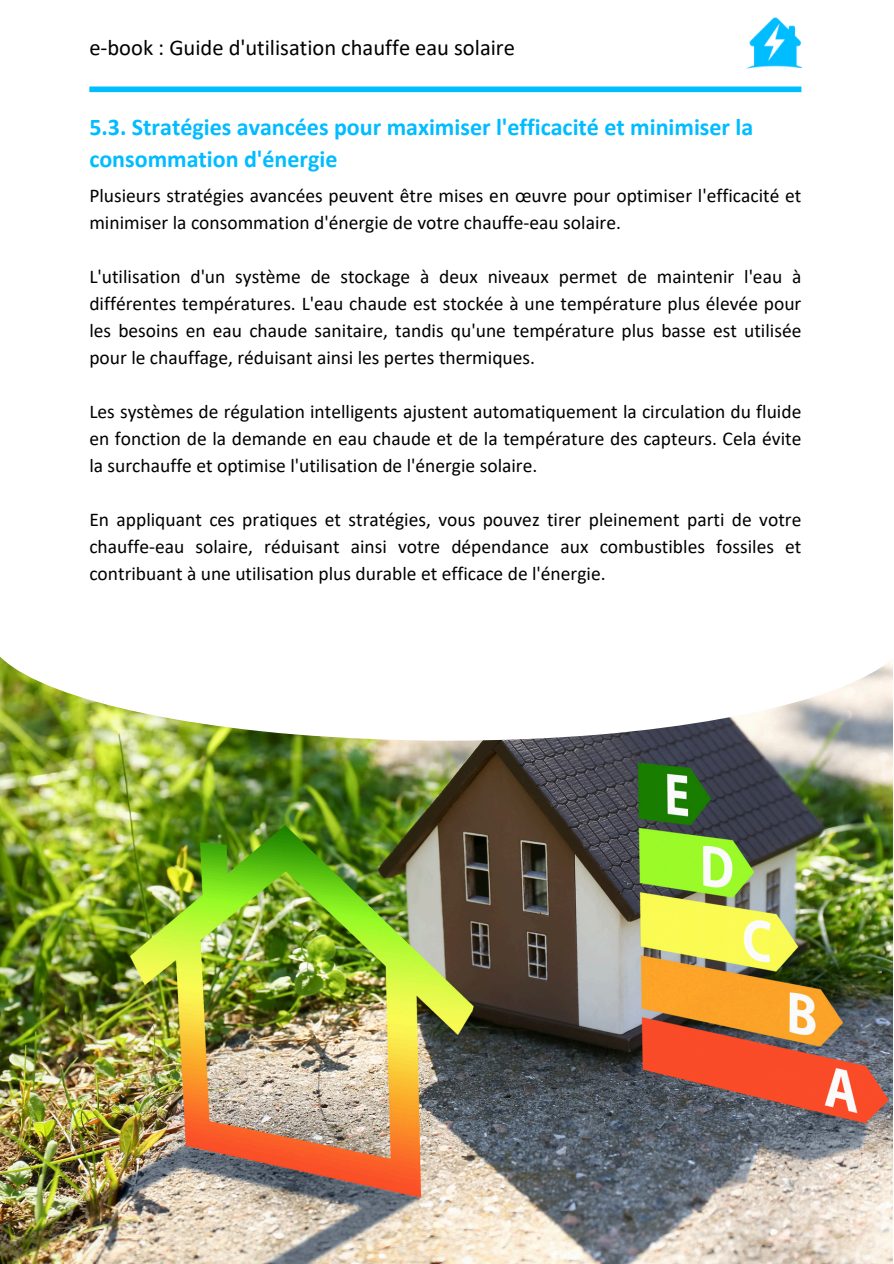
<style>
.page{position:relative;width:894px;height:1264px;background:#fff}
.page>*{position:absolute;margin:0;border:0;box-sizing:border-box;transform-origin:0 0}
.t1{font:700 24px/32.7px "Calibri";color:#01bcff}
.t2{font:22.5px "Calibri";color:#000}
.t3{font:19.5px/27px "Calibri";color:#000;text-align:justify}
</style>
<div class="page">
<div style="left:89px;top:86px;width:712px;height:6px;background:#01bcff"></div>
<img style="left:743px;top:17px;width:58px;height:70px">
<img style="left:0;top:740px;width:892px;height:522px">
<svg style="left:0;top:656px;width:893px;height:84px"></svg>
<p class="t2" style="left:89px;top:39px;width:427px">e-book : Guide d'utilisation chauffe eau solaire</p>
<h2 class="t1" style="left:89px;top:112px;width:665px">5.3. Stratégies avancées pour maximiser l'efficacité et minimiser la consommation d'énergie</h2>
<p class="t3" style="left:89px;top:184px;width:713px">Plusieurs stratégies avancées peuvent être mises en œuvre pour optimiser l'efficacité et minimiser la consommation d'énergie de votre chauffe-eau solaire.</p>
<p class="t3" style="left:89px;top:265px;width:713px">L'utilisation d'un système de stockage à deux niveaux permet de maintenir l'eau à différentes températures. L'eau chaude est stockée à une température plus élevée pour les besoins en eau chaude sanitaire, tandis qu'une température plus basse est utilisée pour le chauffage, réduisant ainsi les pertes thermiques.</p>
<h1 class="t3" style="left:89px;top:400px;width:713px">Les systèmes de régulation intelligents ajustent automatiquement la circulation du fluide en fonction de la demande en eau chaude et de la température des capteurs. Cela évite la surchauffe et optimise l'utilisation de l'énergie solaire.</h1>
<p class="t3" style="left:89px;top:508px;width:713px">En appliquant ces pratiques et stratégies, vous pouvez tirer pleinement parti de votre chauffe-eau solaire, réduisant ainsi votre dépendance aux combustibles fossiles et contribuant à une utilisation plus durable et efficace de l'énergie.</p>
</div>
